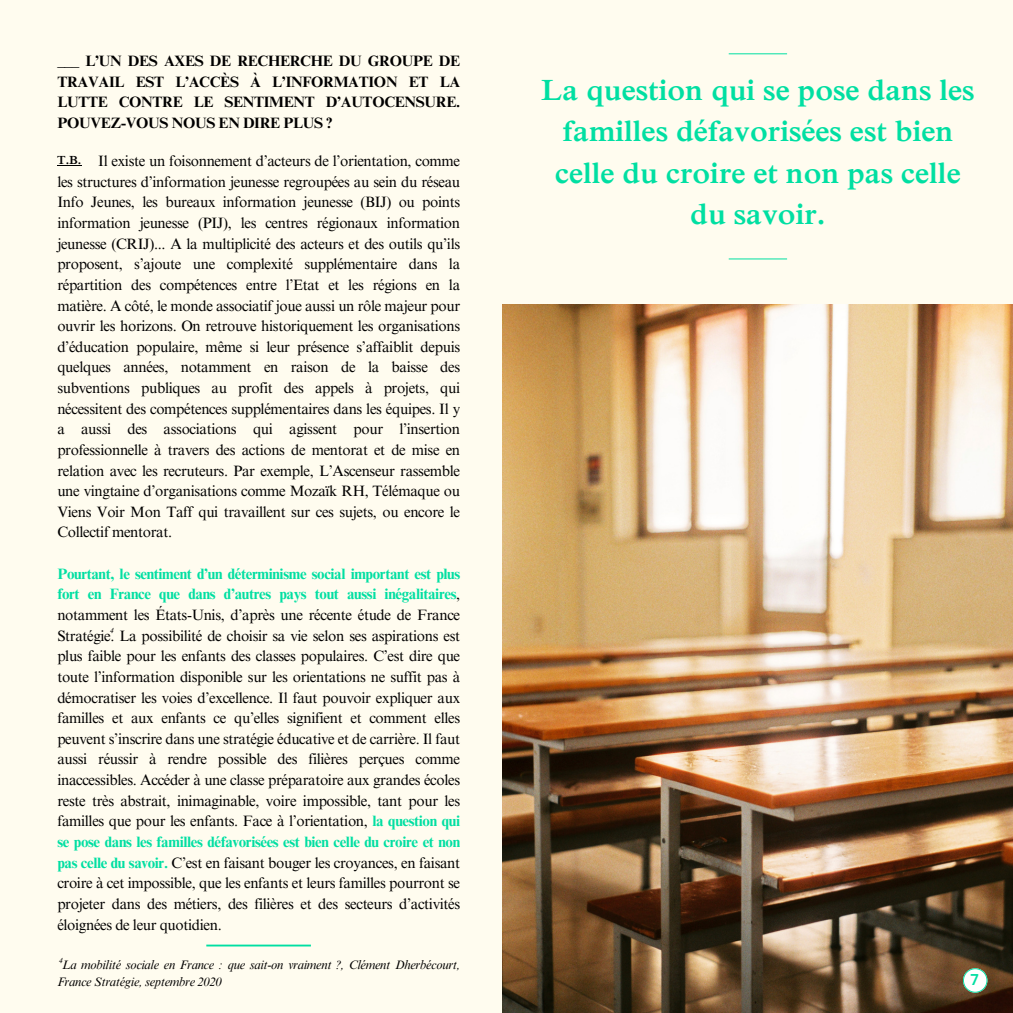
<style>
.page{position:relative;width:1013px;height:1013px;background:#fff}
.page>*{position:absolute;margin:0;border:0;box-sizing:border-box;transform-origin:0 0}
.t1{font:600 29.88px/41.2px "Times NRMT Pro";color:#00dfa2;text-align:center}
.t2{font:700 15.62px "DM Sans";color:#00dfa2}
.t3{font:15px/20.6px "Times NRMT Pro";letter-spacing:-.025em;color:#000;text-align:justify}
.t4{font:700 15px/20.6px "Times NRMT Pro";letter-spacing:-.02em;color:#000;text-align:justify}
.t5{font:italic 12.5px/16.9px "Times NRMT Pro";letter-spacing:-.025em;color:#000}
.t6{font:600 12px "Times NRMT Pro";color:#000}
.t7{font:italic 7.5px "Times NRMT Pro";color:#000}
.s1{font-weight:700;color:#00dfa2}
</style>
<div class="page">
<div style="left:0;top:0;width:1012px;height:1012px;background:#fffcef"></div>
<img style="left:503px;top:305px;width:509px;height:707px">
<svg style="left:963px;top:968px;width:24px;height:24px"></svg>
<svg style="left:57px;top:165px;width:24px;height:1px"></svg>
<hr style="left:728px;top:53px;width:59px;height:1px;background:#00dfa2">
<hr style="left:728px;top:258px;width:59px;height:1px;background:#00dfa2">
<hr style="left:206px;top:944px;width:105px;height:2px;background:#00dfa2">
<h3 class="t4" style="left:57px;top:52px;width:404px">___ L’UN DES AXES DE RECHERCHE DU GROUPE DE TRAVAIL EST L’ACCÈS À L’INFORMATION ET LA LUTTE CONTRE LE SENTIMENT D’AUTOCENSURE.<br>POUVEZ-VOUS NOUS EN DIRE PLUS ?</h3>
<p class="t3" style="left:57px;top:152px;width:404px;text-indent:41px">Il existe un foisonnement d’acteurs de l’orientation, comme les structures d’information jeunesse regroupées au sein du réseau Info Jeunes, les bureaux information jeunesse (BIJ) ou points information jeunesse (PIJ), les centres régionaux information jeunesse (CRIJ)... A la multiplicité des acteurs et des outils qu’ils proposent, s’ajoute une complexité supplémentaire dans la répartition des compétences entre l’Etat et les régions en la matière. A côté, le monde associatif joue aussi un rôle majeur pour ouvrir les horizons. On retrouve historiquement les organisations d’éducation populaire, même si leur présence s’affaiblit depuis quelques années, notamment en raison de la baisse des subventions publiques au profit des appels à projets, qui nécessitent des compétences supplémentaires dans les équipes. Il y a aussi des associations qui agissent pour l’insertion professionnelle à travers des actions de mentorat et de mise en relation avec les recruteurs. Par exemple, L’Ascenseur rassemble une vingtaine d’organisations comme Mozaïk RH, Télémaque ou Viens Voir Mon Taff qui travaillent sur ces sujets, ou encore le Collectif mentorat.</p>
<p class="t3" style="left:57px;top:565px;width:404px"><span class="s1">Pourtant, le sentiment d’un déterminisme social important est plus fort en France que dans d’autres pays tout aussi inégalitaires</span>, notamment les États-Unis, d’après une récente étude de France Stratégie. La possibilité de choisir sa vie selon ses aspirations est plus faible pour les enfants des classes populaires. C’est dire que toute l’information disponible sur les orientations ne suffit pas à démocratiser les voies d’excellence. Il faut pouvoir expliquer aux familles et aux enfants ce qu’elles signifient et comment elles peuvent s’inscrire dans une stratégie éducative et de carrière. Il faut aussi réussir à rendre possible des filières perçues comme inaccessibles. Accéder à une classe préparatoire aux grandes écoles reste très abstrait, inimaginable, voire impossible, tant pour les familles que pour les enfants. Face à l’orientation, <span class="s1">la question qui se pose dans les familles défavorisées est bien celle du croire et non pas celle du savoir.</span> C’est en faisant bouger les croyances, en faisant croire à cet impossible, que les enfants et leurs familles pourront se projeter dans des métiers, des filières et des secteurs d’activités éloignées de leur quotidien.</p>
<p class="t5" style="left:57px;top:957px;width:404px;text-indent:5px">La mobilité sociale en France : que sait-on vraiment ?, Clément Dherbécourt,<br>France Stratégie, septembre 2020</p>
<h4 class="t6" style="left:57px;top:156px;width:26px">T.B.</h4>
<h1 class="t7" style="left:110px;top:628px;width:5px">4</h1>
<p class="t7" style="left:59px;top:957px;width:5px">4</p>
<p class="t1" style="left:541px;top:73px;width:435px">La question qui se pose dans les familles défavorisées est bien celle du croire et non pas celle du savoir.</p>
<h3 class="t2" style="left:970px;top:969px;width:10px">7</h3>
</div>
